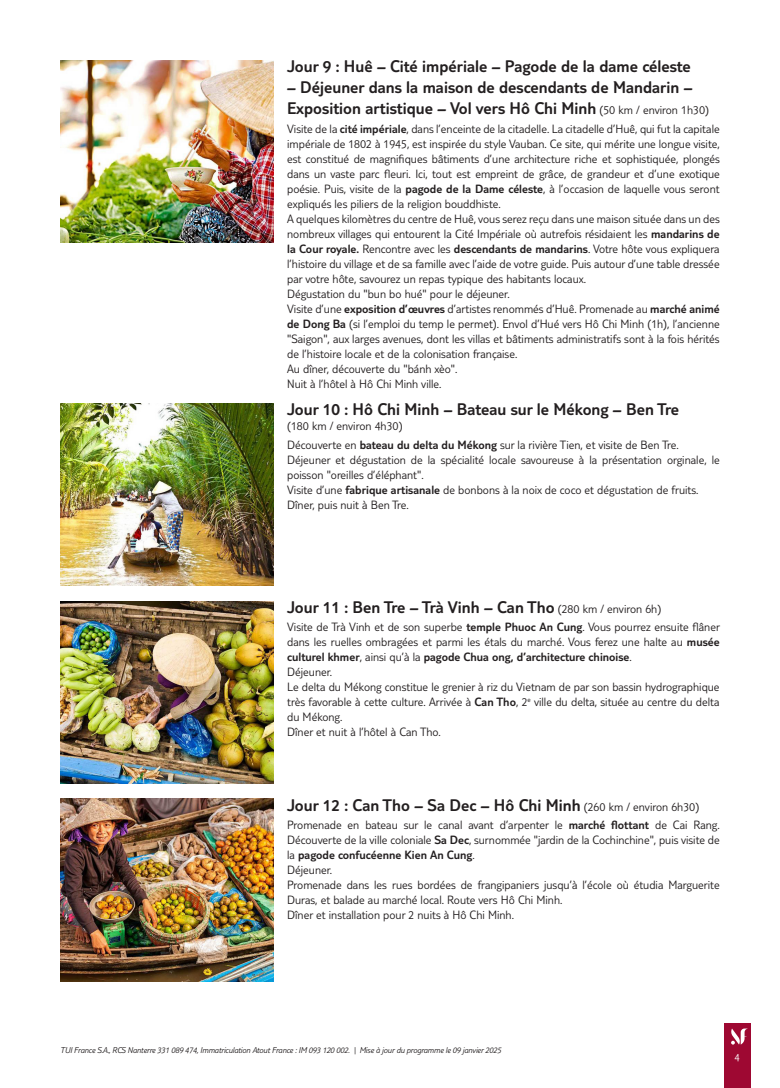
<style>
.page{position:relative;width:780px;height:1088px;background:#fff}
.page>*{position:absolute;margin:0;border:0;box-sizing:border-box;transform-origin:0 0}
.t1{font:300 17.5px/21px "TUI Type";color:#231f20}
.t2{font:300 12.5px/15px "TUI Type";color:#231f20}
.t3{font:300 11.25px "TUI Type";color:#fff}
.t4{font:italic 300 8.75px "TUI Type";letter-spacing:-.02em;color:#231f20}
.s1{font-size:12.5px}
.s2{font-style:inherit}
</style>
<div class="page">
<div style="left:724px;top:1023px;width:26px;height:65px;background:#9e0832"></div>
<svg style="left:731px;top:1028px;width:17px;height:16px"></svg>
<img style="left:60px;top:60px;width:213px;height:182px">
<img style="left:60px;top:403px;width:213px;height:182px">
<img style="left:60px;top:601px;width:213px;height:182px">
<img style="left:60px;top:799px;width:213px;height:182px">
<h1 class="t1" style="left:287px;top:55px;width:405px">Jour 9 : Huê – Cité impériale – Pagode de la dame céleste</h1>
<h1 class="t1" style="left:287px;top:76px;width:423px">– Déjeuner dans la maison de descendants de Mandarin –<br>Exposition artistique – Vol vers Hô Chi Minh <span class="s1">(50 km / environ 1h30)</span></h1>
<p class="t2" style="left:287px;top:121px;width:434px">Visite de la <span class="s2">cité impériale</span>, dans l’enceinte de la citadelle. La citadelle d’Huê, qui fut la capitale impériale de 1802 à 1945, est inspirée du style Vauban. Ce site, qui mérite une longue visite, est constitué de magnifiques bâtiments d’une architecture riche et sophistiquée, plongés dans un vaste parc fleuri. Ici, tout est empreint de grâce, de grandeur et d’une exotique poésie. Puis, visite de la <span class="s2">pagode de la Dame céleste</span>, à l’occasion de laquelle vous seront expliqués les piliers de la religion bouddhiste.<br>A quelques kilomètres du centre de Huê, vous serez reçu dans une maison située dans un des nombreux villages qui entourent la Cité Impériale où autrefois résidaient les <span class="s2">mandarins de la Cour royale.</span> Rencontre avec les <span class="s2">descendants de mandarins</span>. Votre hôte vous expliquera l’histoire du village et de sa famille avec l’aide de votre guide. Puis autour d’une table dressée par votre hôte, savourez un repas typique des habitants locaux.<br>Dégustation du "bun bo hué" pour le déjeuner.<br>Visite d’une <span class="s2">exposition d’œuvres</span> d’artistes renommés d’Huê. Promenade au <span class="s2">marché animé de Dong Ba</span> (si l’emploi du temp le permet). Envol d’Hué vers Hô Chi Minh (1h), l’ancienne "Saigon", aux larges avenues, dont les villas et bâtiments administratifs sont à la fois hérités de l’histoire locale et de la colonisation française.<br>Au dîner, découverte du "bánh xèo".<br>Nuit à l’hôtel à Hô Chi Minh ville.</p>
<h1 class="t1" style="left:287px;top:398px;width:393px">Jour 10 : Hô Chi Minh – Bateau sur le Mékong – Ben Tre</h1>
<p class="t2" style="left:287px;top:416px;width:393px;line-height:18.5px">(180 km / environ 4h30)<br>Découverte en <span class="s2">bateau du delta du Mékong</span> sur la rivière Tien, et visite de Ben Tre.</p>
<p class="t2" style="left:287px;top:452px;width:434px">Déjeuner et dégustation de la spécialité locale savoureuse à la présentation orginale, le poisson "oreilles d’éléphant".<br>Visite d’une <span class="s2">fabrique artisanale</span> de bonbons à la noix de coco et dégustation de fruits.<br>Dîner, puis nuit à Ben Tre.</p>
<h1 class="t1" style="left:287px;top:596px;width:375px">Jour 11 : Ben Tre – Trà Vinh – Can Tho <span class="s1">(280 km / environ 6h)</span></h1>
<p class="t2" style="left:287px;top:619px;width:434px">Visite de Trà Vinh et de son superbe <span class="s2">temple Phuoc An Cung</span>. Vous pourrez ensuite flâner dans les ruelles ombragées et parmi les étals du marché. Vous ferez une halte au <span class="s2">musée culturel khmer</span>, ainsi qu’à la <span class="s2">pagode Chua ong, d’architecture chinoise</span>.<br>Déjeuner.<br>Le delta du Mékong constitue le grenier à riz du Vietnam de par son bassin hydrographique très favorable à cette culture. Arrivée à <span class="s2">Can Tho</span>, 2<sup>e</sup> ville du delta, située au centre du delta du Mékong.<br>Dîner et nuit à l’hôtel à Can Tho.</p>
<h1 class="t1" style="left:287px;top:794px;width:413px">Jour 12 : Can Tho – Sa Dec – Hô Chi Minh <span class="s1">(260 km / environ 6h30)</span></h1>
<p class="t2" style="left:287px;top:817px;width:434px">Promenade en bateau sur le canal avant d’arpenter le <span class="s2">marché flottant</span> de Cai Rang.<br>Découverte de la ville coloniale <span class="s2">Sa Dec</span>, surnommée "jardin de la Cochinchine", puis visite de la <span class="s2">pagode confucéenne Kien An Cung</span>.<br>Déjeuner.<br>Promenade dans les rues bordées de frangipaniers jusqu’à l’école où étudia Marguerite Duras, et balade au marché local. Route vers Hô Chi Minh.<br>Dîner et installation pour 2 nuits à Hô Chi Minh.</p>
<p class="t4" style="left:60px;top:1045px;width:442px">TUI France S.A., RCS Nanterre 331 089 474, Immatriculation Atout France : IM 093 120 002. | Mise à jour du programme le 09 janvier 2025</p>
<p class="t3" style="left:734px;top:1050px;width:7px">4</p>
</div>
